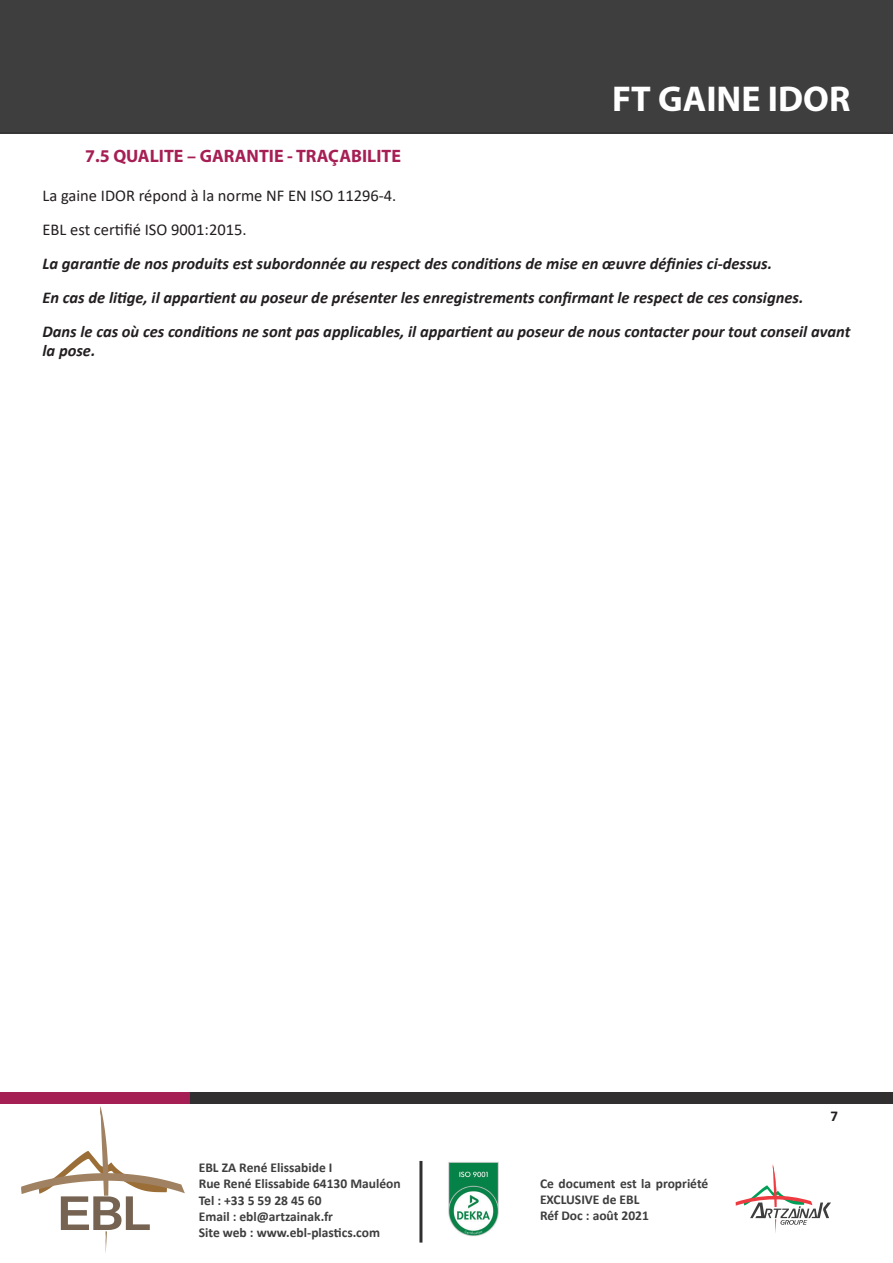
<style>
.page{position:relative;width:893px;height:1263px;background:#fff}
.page>*{position:absolute;margin:0;border:0;box-sizing:border-box;transform-origin:0 0}
.t1{font:700 36px "Myriad Pro";color:#fff}
.t2{font:700 18px "Myriad Pro";color:#a61f54}
.t3{font:italic 700 16.5px/33.9px "Calibri";color:#231f20}
.t4{font:16.5px/33.9px "Calibri";color:#231f20}
.t5{font:700 15px "Calibri";color:#231f20}
.t6{font:700 13.5px/16.2px "Calibri";color:#3e3e3f}
</style>
<div class="page">
<div style="left:0;top:0;width:893px;height:134px;background:#3e3e3f"></div>
<div style="left:190px;top:1092px;width:703px;height:12px;background:#312f30"></div>
<div style="left:0;top:1092px;width:190px;height:12px;background:#a61f54"></div>
<div style="left:419px;top:1161px;width:3px;height:81px;background:#312f30;border:2px solid #312f30"></div>
<svg style="left:21px;top:1106px;width:164px;height:147px"></svg>
<svg style="left:735px;top:1164px;width:96px;height:69px"></svg>
<img style="left:448px;top:1162px;width:51px;height:75px">
<h1 class="t1" style="left:612px;top:75px;width:240px">FT GAINE IDOR</h1>
<p class="t2" style="left:85px;top:145px;width:317px">7.5 QUALITE – GARANTIE - TRAÇABILITE</p>
<p class="t4" style="left:43px;top:178px;width:355px">La gaine IDOR répond à la norme NF EN ISO 11296-4.<br>EBL est certifié ISO 9001:2015.</p>
<p class="t3" style="left:43px;top:246px;width:809px">La garantie de nos produits est subordonnée au respect des conditions de mise en œuvre définies ci-dessus.<br>En cas de litige, il appartient au poseur de présenter les enregistrements confirmant le respect de ces consignes.<br>Dans le cas où ces conditions ne sont pas applicables, il appartient au poseur de nous contacter pour tout conseil avant</p>
<p class="t3" style="left:43px;top:333px;width:54px">la pose.</p>
<p class="t6" style="left:199px;top:1159px;width:203px">EBL ZA René Elissabide I<br>Rue René Elissabide 64130 Mauléon<br>Tel : +33 5 59 28 45 60<br>Email : ebl@artzainak.fr<br>Site web : www.ebl-plastics.com</p>
<p class="t6" style="left:540px;top:1175px;width:170px">Ce document est la propriété<br>EXCLUSIVE de EBL<br>Réf Doc : août 2021</p>
<p class="t5" style="left:831px;top:1106px;width:9px">7</p>
</div>
